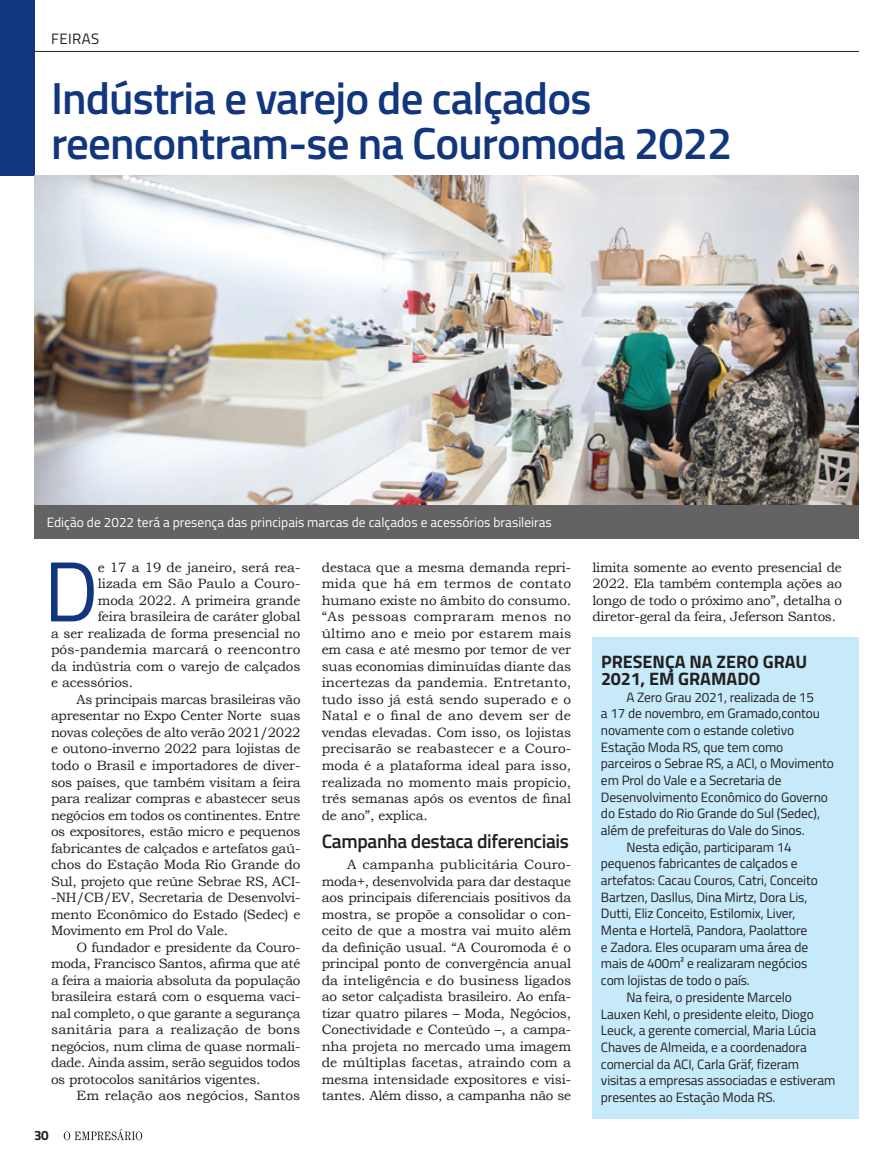
<style>
.page{position:relative;width:893px;height:1170px;background:#fff}
.page>*{position:absolute;margin:0;border:0;box-sizing:border-box;transform-origin:0 0}
.t1{font:85.05px "Titillium";color:#11367e}
.t2{font:600 45px/45px "Titillium";letter-spacing:-.02em;color:#11367e}
.t3{font:600 19.5px "Titillium";letter-spacing:-.02em;color:#231f20}
.t4{font:700 18px/16.6px "Titillium";color:#231f20}
.t5{font:15px "Titillium";letter-spacing:.03em;color:#231f20}
.t6{font:13.5px/16.5px "Bookman Old Style";letter-spacing:-.02em;color:#231f20;text-align:justify}
.t7{font:13.5px "Titillium";letter-spacing:-.01em;color:#231f20}
.t8{font:13.5px "Titillium";color:#fff}
.t9{font:13.5px "Bookman Old Style";letter-spacing:.005em;color:#231f20}
.t10{font:13.5px "Bookman Old Style";letter-spacing:.01em;color:#231f20}
.t11{font:13.5px "Bookman Old Style";color:#231f20}
.t12{font:700 13.5px "Titillium";color:#231f20}
</style>
<div class="page">
<div style="left:0;top:0;width:34px;height:176px;background:#11367e"></div>
<img style="left:34px;top:176px;width:825px;height:330px">
<div style="left:34px;top:506px;width:825px;height:33px;background:#636366"></div>
<div style="left:592px;top:638px;width:267px;height:480px;background:#c6eafa"></div>
<hr style="left:34px;top:51px;width:825px;height:1px;background:#231f20">
<svg style="left:64px;top:1129px;width:78px;height:11px"></svg>
<p class="t5" style="left:51px;top:28px;width:50px">FEIRAS</p>
<h2 class="t2" style="left:51px;top:74px;width:683px">Indústria e varejo de calçados reencontram-se na Couromoda 2022</h2>
<p class="t8" style="left:47px;top:512px;width:507px">Edição de 2022 terá a presença das principais marcas de calçados e acessórios brasileiras</p>
<h1 class="t1" style="left:44px;top:529px;width:56px">D</h1>
<p class="t6" style="left:98px;top:559px;width:204px">e 17 a 19 de janeiro, será rea-</p>
<p class="t6" style="left:322px;top:559px;width:251px">destaca que a mesma demanda repri&shy;mida que há em termos de contato humano existe no âmbito do consumo. “As pessoas compraram menos no último ano e meio por estarem mais em casa e até mesmo por temor de ver suas economias diminuídas diante das incertezas da pandemia. Entretanto, tudo isso já está sendo superado e o Natal e o final de ano devem ser de vendas elevadas. Com isso, os lojistas precisarão se reabastecer e a Couro&shy;moda é a plataforma ideal para isso, realizada no momento mais propício, três semanas após os eventos de final de ano”, explica.</p>
<h3 class="t3" style="left:322px;top:826px;width:249px">Campanha destaca diferenciais</h3>
<p class="t6" style="left:322px;top:856px;width:251px;text-indent:26px">A campanha publicitária Couro&shy;moda+, desenvolvida para dar destaque aos principais diferenciais positivos da mostra, se propõe a consolidar o con&shy;ceito de que a mostra vai muito além da definição usual. “A Couromoda é o principal ponto de convergência anual da inteligência e do business ligados ao setor calçadista brasileiro. Ao enfa&shy;tizar quatro pilares – Moda, Negócios, Conectividade e Conteúdo –, a campa&shy;nha projeta no mercado uma imagem de múltiplas facetas, atraindo com a mesma intensidade expositores e visi&shy;tantes. Além disso, a campanha não se</p>
<p class="t11" style="left:98px;top:575px;width:204px">lizada em São Paulo a Couro-</p>
<p class="t6" style="left:98px;top:592px;width:204px">moda 2022. A primeira grande</p>
<p class="t6" style="left:98px;top:608px;width:204px">feira brasileira de caráter global</p>
<p class="t6" style="left:51px;top:625px;width:251px">a ser realizada de forma presencial no</p>
<p class="t9" style="left:51px;top:641px;width:251px">pós-pandemia marcará o reencontro</p>
<p class="t6" style="left:51px;top:658px;width:251px">da indústria com o varejo de calçados</p>
<p class="t6" style="left:51px;top:674px;width:84px">e acessórios.</p>
<p class="t6" style="left:77px;top:691px;width:225px">As principais marcas brasileiras vão</p>
<p class="t6" style="left:51px;top:707px;width:251px">apresentar no Expo Center Norte suas</p>
<p class="t6" style="left:51px;top:724px;width:251px">novas coleções de alto verão 2021/2022</p>
<p class="t6" style="left:51px;top:740px;width:251px">e outono-inverno 2022 para lojistas de</p>
<p class="t6" style="left:51px;top:757px;width:251px">todo o Brasil e importadores de diver-</p>
<p class="t6" style="left:51px;top:773px;width:251px">sos países, que também visitam a feira</p>
<p class="t6" style="left:51px;top:790px;width:251px">para realizar compras e abastecer seus</p>
<p class="t6" style="left:51px;top:806px;width:251px">negócios em todos os continentes. Entre</p>
<p class="t6" style="left:51px;top:823px;width:251px">os expositores, estão micro e pequenos</p>
<p class="t6" style="left:51px;top:839px;width:251px">fabricantes de calçados e artefatos gaú-</p>
<p class="t6" style="left:51px;top:856px;width:251px">chos do Estação Moda Rio Grande do</p>
<p class="t6" style="left:51px;top:872px;width:251px">Sul, projeto que reúne Sebrae RS, ACI-</p>
<p class="t6" style="left:51px;top:889px;width:251px">-NH/CB/EV, Secretaria de Desenvolvi-</p>
<p class="t6" style="left:51px;top:905px;width:251px">mento Econômico do Estado (Sedec) e</p>
<p class="t6" style="left:51px;top:922px;width:179px">Movimento em Prol do Vale.</p>
<p class="t6" style="left:77px;top:938px;width:225px">O fundador e presidente da Couro-</p>
<p class="t6" style="left:51px;top:955px;width:251px">moda, Francisco Santos, afirma que até</p>
<p class="t6" style="left:51px;top:971px;width:251px">a feira a maioria absoluta da população</p>
<p class="t6" style="left:51px;top:988px;width:251px">brasileira estará com o esquema vaci-</p>
<p class="t6" style="left:51px;top:1004px;width:251px">nal completo, o que garante a segurança</p>
<p class="t10" style="left:51px;top:1020px;width:251px">sanitária para a realização de bons</p>
<p class="t6" style="left:51px;top:1037px;width:251px">negócios, num clima de quase normali-</p>
<p class="t6" style="left:51px;top:1054px;width:251px">dade. Ainda assim, serão seguidos todos</p>
<p class="t6" style="left:51px;top:1070px;width:211px">os protocolos sanitários vigentes.</p>
<p class="t9" style="left:77px;top:1086px;width:225px">Em relação aos negócios, Santos</p>
<p class="t12" style="left:34px;top:1124px;width:16px">30</p>
<p class="t6" style="left:592px;top:559px;width:251px">limita somente ao evento presencial de 2022. Ela também contempla ações ao longo de todo o próximo ano”, detalha o diretor-geral da feira, Jeferson Santos.</p>
<h3 class="t4" style="left:601px;top:652px;width:208px">PRESENÇA NA ZERO GRAU<br>2021, EM GRAMADO</h3>
<p class="t7" style="left:626px;top:687px;width:189px">A Zero Grau 2021, realizada de 15</p>
<p class="t7" style="left:601px;top:703px;width:220px">a 17 de novembro, em Gramado,contou</p>
<p class="t7" style="left:601px;top:720px;width:195px">novamente com o estande coletivo</p>
<p class="t7" style="left:601px;top:737px;width:184px">Estação Moda RS, que tem como</p>
<p class="t7" style="left:601px;top:753px;width:234px">parceiros o Sebrae RS, a ACI, o Movimento</p>
<p class="t7" style="left:601px;top:770px;width:182px">em Prol do Vale e a Secretaria de</p>
<p class="t7" style="left:601px;top:787px;width:228px">Desenvolvimento Econômico do Governo</p>
<p class="t7" style="left:601px;top:803px;width:221px">do Estado do Rio Grande do Sul (Sedec),</p>
<p class="t7" style="left:601px;top:820px;width:205px">além de prefeituras do Vale do Sinos.</p>
<p class="t7" style="left:626px;top:837px;width:167px">Nesta edição, participaram 14</p>
<p class="t7" style="left:601px;top:853px;width:198px">pequenos fabricantes de calçados e</p>
<p class="t7" style="left:601px;top:870px;width:218px">artefatos: Cacau Couros, Catri, Conceito</p>
<p class="t7" style="left:601px;top:887px;width:208px">Bartzen, Dasllus, Dina Mirtz, Dora Lis,</p>
<p class="t7" style="left:601px;top:903px;width:196px">Dutti, Eliz Conceito, Estilomix, Liver,</p>
<p class="t7" style="left:601px;top:920px;width:208px">Menta e Hortelã, Pandora, Paolattore</p>
<p class="t7" style="left:601px;top:937px;width:209px">e Zadora. Eles ocuparam uma área de</p>
<p class="t7" style="left:601px;top:953px;width:208px">mais de 400m² e realizaram negócios</p>
<p class="t7" style="left:601px;top:970px;width:150px">com lojistas de todo o país.</p>
<p class="t7" style="left:626px;top:987px;width:167px">Na feira, o presidente Marcelo</p>
<p class="t7" style="left:601px;top:1003px;width:214px">Lauxen Kehl, o presidente eleito, Diogo</p>
<p class="t7" style="left:601px;top:1020px;width:217px">Leuck, a gerente comercial, Maria Lúcia</p>
<p class="t7" style="left:601px;top:1037px;width:207px">Chaves de Almeida, e a coordenadora</p>
<p class="t7" style="left:601px;top:1053px;width:200px">comercial da ACI, Carla Gräf, fizeram</p>
<p class="t7" style="left:601px;top:1070px;width:236px">visitas a empresas associadas e estiveram</p>
<p class="t7" style="left:601px;top:1087px;width:176px">presentes ao Estação Moda RS.</p>
</div>
